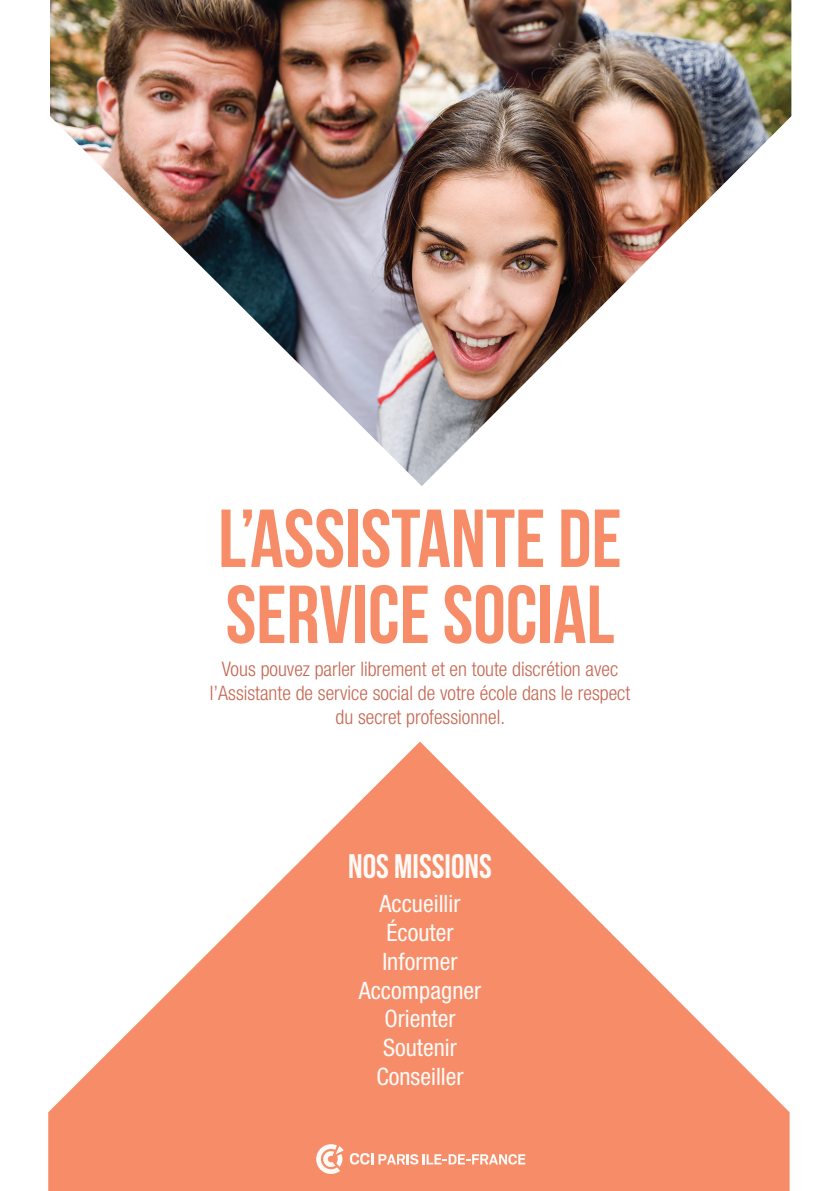
<style>
.page{position:relative;width:840px;height:1191px;background:#fff}
.page>*{position:absolute;margin:0;border:0;box-sizing:border-box;transform-origin:0 0}
.t1{font:700 82px "Bebas Neue";color:#f68d68}
.t2{font:34px "Bebas Neue";color:#fefaf8}
.t3{font:condensed 24px "Helvetica Neue LT Std";color:#fefaf8}
.t4{font:300 condensed 20px/24px "Helvetica Neue LT Std";color:#c56751;text-align:center}
</style>
<div class="page">
<svg style="left:48px;top:741px;width:741px;height:450px;fill:#f68d68"></svg>
<img style="left:50px;top:0;width:741px;height:486px">
<svg style="left:349px;top:1153px;width:176px;height:11px"></svg>
<svg style="left:316px;top:1144px;width:27px;height:30px"></svg>
<p class="t1" style="left:218px;top:493px;width:405px">L’ASSISTANTE DE</p>
<p class="t1" style="left:225px;top:569px;width:390px">SERVICE SOCIAL</p>
<p class="t4" style="left:210px;top:657px;width:422px">Vous pouvez parler librement et en toute discrétion avec l’Assistante de service social de votre école dans le respect du secret professionnel.</p>
<p class="t2" style="left:348px;top:847px;width:145px">NOS MISSIONS</p>
<p class="t3" style="left:379px;top:889px;width:82px">Accueillir</p>
<p class="t3" style="left:386px;top:918px;width:69px">Écouter</p>
<p class="t3" style="left:382px;top:947px;width:77px">Informer</p>
<p class="t3" style="left:358px;top:976px;width:124px">Accompagner</p>
<p class="t3" style="left:384px;top:1005px;width:73px">Orienter</p>
<p class="t3" style="left:383px;top:1033px;width:75px">Soutenir</p>
<p class="t3" style="left:376px;top:1062px;width:89px">Conseiller</p>
</div>
